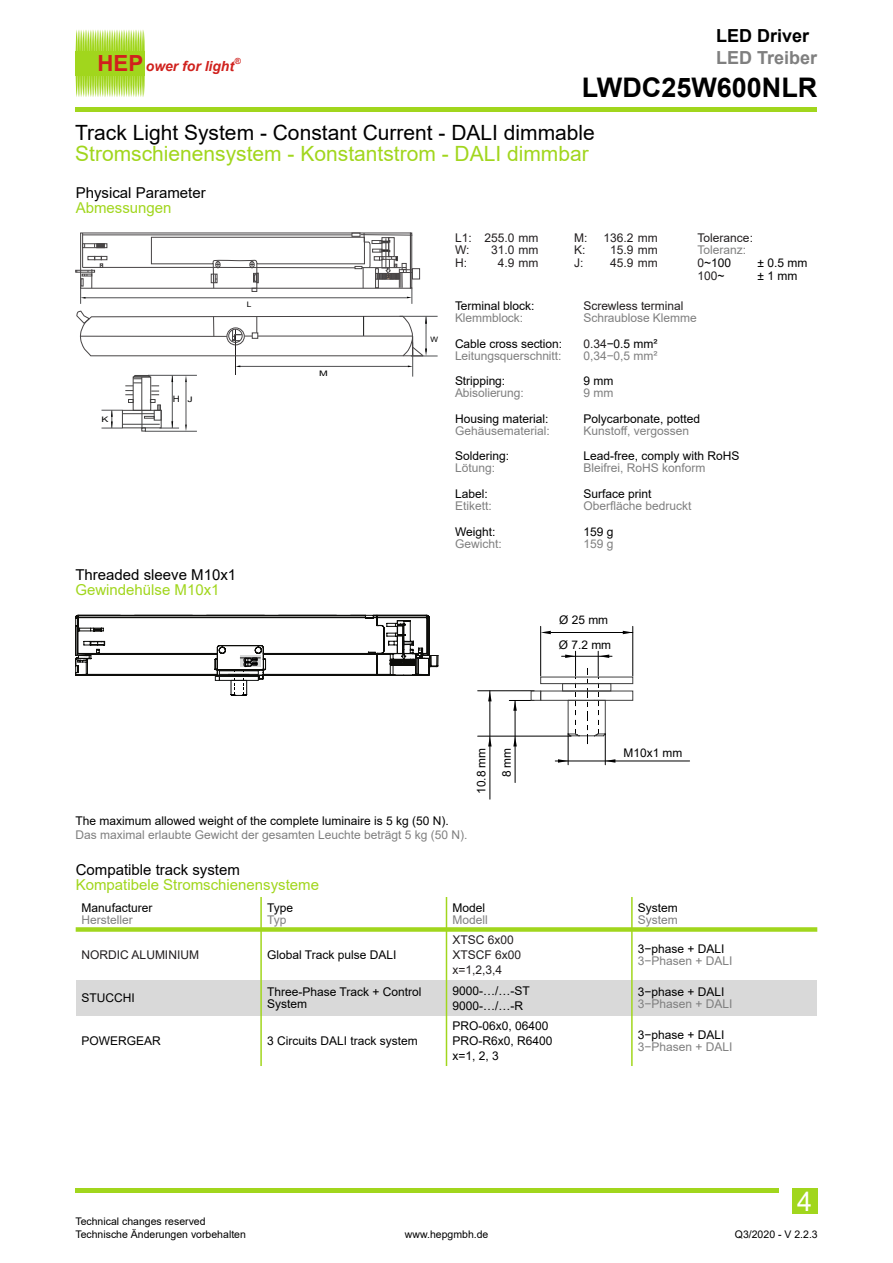
<style>
.page{position:relative;width:893px;height:1263px;background:#fff}
.page>*{position:absolute;margin:0;border:0;box-sizing:border-box;transform-origin:0 0}
.t1{font:700 27px "Arial";color:#000}
.t2{font:26.85px "Arial";color:#fff}
.t3{font:21px "Arial";color:#000}
.t4{font:21px "Arial";color:#a1d61d}
.t5{font:700 18px "Arial";color:#7f7f7f}
.t6{font:700 18px "Arial";color:#000}
.t7{font:15px "Arial";color:#a1d61d}
.t8{font:15px "Arial";color:#000}
.t9{font:italic 700 13.95px "Arial";color:#d0211d}
.t10{font:12px/15px "Arial";color:#000}
.t11{font:12px/12px "Arial";color:#7f7f7f}
.t12{font:12px/15px "Arial";color:#231f20}
.t13{font:11.85px/24.9px "Arial";color:#000}
.t14{font:10.5px/12.6px "Arial";color:#000}
.t15{font:700 8.4px "Arial";color:#d0211d}
.t16{font:7.65px "Arial";color:#000;scale:1.38 1}
.t17{font:7.65px "Arial";color:#000;scale:1.1 1}
.s1{font-style:normal;font-size:22.2px}
.s2{color:#231f20}
.s3{color:#000}
.s4{color:#808080}
</style>
<div class="page">
<div style="left:792px;top:1189px;width:25px;height:25px;background:#a1d61d"></div>
<hr style="left:76px;top:108px;width:741px;height:4px;background:#a1d61d">
<hr style="left:76px;top:1189px;width:703px;height:4px;background:#a1d61d">
<svg style="left:76px;top:30px;width:69px;height:21px"></svg>
<svg style="left:76px;top:75px;width:69px;height:22px"></svg>
<div style="left:76px;top:51px;width:69px;height:24px;background:#a1d61d"></div>
<div style="left:75px;top:270px;width:20px;height:2px;border:1px solid #474445"></div>
<hr style="left:235px;top:329px;width:1px;height:46px;background:#231f20">
<hr style="left:412px;top:336px;width:1px;height:41px;background:#4e4f51">
<hr style="left:238px;top:366px;width:170px;height:1px;background:#4e4f51">
<hr style="left:148px;top:375px;width:49px;height:1px;background:#4e4f51">
<hr style="left:186px;top:382px;width:1px;height:42px;background:#4e4f51">
<svg style="left:185px;top:375px;width:2px;height:7px"></svg>
<svg style="left:185px;top:424px;width:2px;height:7px"></svg>
<hr style="left:145px;top:431px;width:52px;height:1px;background:#4e4f51">
<svg style="left:541px;top:631px;width:10px;height:3px"></svg>
<svg style="left:623px;top:631px;width:7px;height:3px"></svg>
<hr style="left:551px;top:632px;width:82px;height:1px;background:#000">
<svg style="left:606px;top:759px;width:9px;height:4px"></svg>
<svg style="left:558px;top:759px;width:10px;height:4px"></svg>
<hr style="left:562px;top:656px;width:50px;height:1px;background:#000">
<hr style="left:605px;top:734px;width:1px;height:31px;background:#000">
<hr style="left:568px;top:734px;width:1px;height:31px;background:#000">
<hr style="left:555px;top:761px;width:135px;height:1px;background:#000">
<hr style="left:632px;top:626px;width:1px;height:50px;background:#000">
<hr style="left:540px;top:626px;width:1px;height:50px;background:#000">
<svg style="left:565px;top:651px;width:44px;height:94px"></svg>
<svg style="left:513px;top:737px;width:4px;height:9px"></svg>
<hr style="left:515px;top:700px;width:1px;height:82px;background:#000">
<svg style="left:488px;top:691px;width:4px;height:10px"></svg>
<svg style="left:488px;top:737px;width:4px;height:9px"></svg>
<hr style="left:490px;top:691px;width:1px;height:108px;background:#000">
<svg style="left:509px;top:700px;width:22px;height:11px"></svg>
<hr style="left:478px;top:690px;width:56px;height:1px;background:#000">
<hr style="left:478px;top:736px;width:93px;height:1px;background:#000">
<div style="left:540px;top:691px;width:93px;height:10px;border:1px solid #404040"></div>
<div style="left:531px;top:691px;width:10px;height:10px;border:1px solid #404040"></div>
<div style="left:540px;top:677px;width:93px;height:7px;border:1px solid #404040"></div>
<div style="left:562px;top:683px;width:49px;height:8px;border:1px solid #404040"></div>
<svg style="left:75px;top:615px;width:363px;height:81px"></svg>
<div style="left:76px;top:980px;width:370px;height:35px;background:#d9d9d9"></div>
<div style="left:446px;top:980px;width:371px;height:35px;background:#d9d9d9"></div>
<hr style="left:260px;top:897px;width:2px;height:169px;background:#a1d61d">
<hr style="left:446px;top:897px;width:1px;height:169px;background:#a1d61d">
<hr style="left:631px;top:897px;width:2px;height:169px;background:#a1d61d">
<div style="left:76px;top:927px;width:741px;height:5px;background:#a1d61d"></div>
<svg style="left:76px;top:233px;width:362px;height:124px"></svg>
<svg style="left:102px;top:375px;width:77px;height:56px"></svg>
<p class="t9" style="left:97px;top:61px;width:138px"><span class="s1">HEP</span> ower for light</p>
<p class="t15" style="left:235px;top:58px;width:8px">®</p>
<h3 class="t6" style="left:716px;top:29px;width:95px">LED Driver</h3>
<h3 class="t5" style="left:716px;top:51px;width:103px">LED Treiber</h3>
<h1 class="t1" style="left:582px;top:78px;width:237px">LWDC25W600NLR</h1>
<h3 class="t3" style="left:75px;top:124px;width:521px">Track Light System - Constant Current - DALI dimmable</h3>
<h3 class="t4" style="left:75px;top:145px;width:515px">Stromschienensystem - Konstantstrom - DALI dimmbar</h3>
<p class="t8" style="left:76px;top:187px;width:132px">Physical Parameter</p>
<p class="t7" style="left:76px;top:202px;width:97px">Abmessungen</p>
<p class="t16" style="left:102px;top:416px;width:7px">K</p>
<p class="t16" style="left:188px;top:397px;width:5px">J</p>
<p class="t17" style="left:247px;top:301px;width:6px">L</p>
<p class="t8" style="left:75px;top:569px;width:162px">Threaded sleeve M10x1</p>
<p class="t7" style="left:75px;top:584px;width:146px">Gewindehülse M10x1</p>
<p class="t16" style="left:319px;top:370px;width:8px">M</p>
<p class="t12" style="left:455px;top:231px;width:85px">L1: 255.0 mm</p>
<p class="t12" style="left:574px;top:231px;width:15px">M:</p>
<p class="t12" style="left:603px;top:231px;width:56px">136.2 mm</p>
<p class="t12" style="left:698px;top:231px;width:57px">Tolerance:</p>
<p class="t12" style="left:455px;top:244px;width:16px">W:</p>
<p class="t12" style="left:491px;top:244px;width:49px">31.0 mm</p>
<p class="t12" style="left:574px;top:244px;width:13px">K:</p>
<p class="t12" style="left:610px;top:244px;width:49px">15.9 mm</p>
<p class="t11" style="left:698px;top:244px;width:50px">Toleranz:</p>
<p class="t12" style="left:455px;top:257px;width:14px">H:</p>
<p class="t12" style="left:498px;top:257px;width:42px">4.9 mm</p>
<p class="t12" style="left:574px;top:257px;width:11px">J:</p>
<p class="t12" style="left:610px;top:257px;width:49px">45.9 mm</p>
<p class="t10" style="left:698px;top:257px;width:35px"><span class="s2">0</span>~100</p>
<p class="t10" style="left:757px;top:257px;width:51px">± 0.5 mm</p>
<p class="t12" style="left:698px;top:269px;width:29px">100<span class="s3">~</span></p>
<p class="t10" style="left:757px;top:269px;width:41px">±1mm</p>
<p class="t10" style="left:455px;top:299px;width:81px">Terminal block:</p>
<p class="t11" style="left:455px;top:313px;width:70px">Klemmblock:</p>
<p class="t12" style="left:583px;top:299px;width:101px">Screwless terminal</p>
<p class="t11" style="left:583px;top:313px;width:115px">Schraublose Klemme</p>
<p class="t10" style="left:455px;top:337px;width:109px">Cable cross section:</p>
<p class="t11" style="left:455px;top:350px;width:108px">Leitungsquerschnitt:</p>
<p class="t11" style="left:583px;top:338px;width:75px"><span class="s2">0.34</span><span class="s3">−0.5 mm²<br></span>0,34<span class="s4">−0</span>,5 mm²</p>
<p class="t10" style="left:455px;top:374px;width:52px">Stripping:</p>
<p class="t11" style="left:455px;top:388px;width:70px">Abisolierung:</p>
<p class="t10" style="left:583px;top:374px;width:31px">9 mm</p>
<p class="t11" style="left:583px;top:388px;width:31px">9 mm</p>
<p class="t10" style="left:455px;top:412px;width:95px">Housing material:</p>
<p class="t11" style="left:455px;top:426px;width:96px">Gehäusematerial:</p>
<p class="t10" style="left:583px;top:412px;width:118px">Polycarbonate, potted</p>
<p class="t11" style="left:583px;top:426px;width:107px">Kunstoff, vergossen</p>
<p class="t10" style="left:455px;top:450px;width:56px">Soldering:</p>
<p class="t11" style="left:455px;top:463px;width:42px">Lötung:</p>
<p class="t10" style="left:583px;top:450px;width:158px">Lead-free, comply with RoHS</p>
<p class="t11" style="left:583px;top:463px;width:124px">Bleifrei, RoHS konform</p>
<p class="t10" style="left:455px;top:487px;width:34px">Label:</p>
<p class="t11" style="left:455px;top:501px;width:38px">Etikett:</p>
<p class="t10" style="left:583px;top:487px;width:70px">Surface print</p>
<p class="t11" style="left:583px;top:501px;width:110px">Oberfläche bedruckt</p>
<p class="t10" style="left:455px;top:525px;width:42px">Weight:</p>
<p class="t11" style="left:455px;top:538px;width:48px">Gewicht:</p>
<p class="t10" style="left:583px;top:525px;width:32px">159 g</p>
<p class="t11" style="left:583px;top:538px;width:32px">159 g</p>
<p class="t13" style="left:470px;top:794px;width:48px;rotate:-90deg">10.8 mm</p>
<p class="t13" style="left:495px;top:777px;width:31px;rotate:-90deg">8 mm</p>
<p class="t13" style="left:559px;top:608px;width:54px">Ø 25 mm<br>Ø 7.2 mm</p>
<p class="t13" style="left:624px;top:741px;width:60px">M10x1 mm</p>
<p class="t10" style="left:75px;top:814px;width:375px">The maximum allowed weight of the complete luminaire is 5 kg (50 N).</p>
<p class="t11" style="left:75px;top:830px;width:394px">Das maximal erlaubte Gewicht der gesamten Leuchte beträgt 5 kg (50 N).</p>
<p class="t8" style="left:76px;top:864px;width:166px">Compatible track system</p>
<p class="t7" style="left:76px;top:879px;width:245px">Kompatibele Stromschienensysteme</p>
<p class="t10" style="left:82px;top:901px;width:72px">Manufacturer</p>
<p class="t11" style="left:82px;top:914px;width:53px">Hersteller</p>
<p class="t10" style="left:267px;top:901px;width:28px">Type</p>
<p class="t11" style="left:267px;top:914px;width:21px">Typ</p>
<p class="t10" style="left:452px;top:901px;width:34px">Model</p>
<p class="t11" style="left:452px;top:914px;width:37px">Modell</p>
<p class="t10" style="left:638px;top:901px;width:42px">System</p>
<p class="t11" style="left:638px;top:914px;width:42px">System</p>
<p class="t12" style="left:82px;top:948px;width:119px">NORDIC ALUMINIUM</p>
<p class="t10" style="left:267px;top:948px;width:131px">Global Track pulse DALI</p>
<p class="t12" style="left:452px;top:933px;width:70px">XTSC 6x00<br>XTSCF 6x00 x=1,2,3,4</p>
<p class="t10" style="left:638px;top:942px;width:88px">3−phase + DALI</p>
<p class="t11" style="left:638px;top:956px;width:96px">3−Phasen + DALI</p>
<p class="t10" style="left:82px;top:991px;width:55px">STUCCHI</p>
<p class="t10" style="left:267px;top:987px;width:156px;line-height:12px">Three-Phase Track + Control<br>System</p>
<p class="t10" style="left:452px;top:984px;width:79px">9000-…/…-ST<br>9000-…/…-R</p>
<p class="t10" style="left:638px;top:985px;width:88px">3−phase + DALI</p>
<p class="t11" style="left:638px;top:999px;width:96px">3−Phasen + DALI</p>
<p class="t10" style="left:82px;top:1034px;width:81px">POWERGEAR</p>
<p class="t10" style="left:267px;top:1034px;width:152px">3 Circuits DALI track system</p>
<p class="t10" style="left:452px;top:1019px;width:102px">PRO-06x0, 06400<br>PRO-R6x0, R6400 x=1, 2, 3</p>
<p class="t10" style="left:638px;top:1028px;width:88px">3−phase + DALI</p>
<p class="t11" style="left:638px;top:1042px;width:96px">3−Phasen + DALI</p>
<h2 class="t2" style="left:797px;top:1191px;width:16px">4</h2>
<p class="t14" style="left:75px;top:1216px;width:172px">Technical changes reserved<br>Technische Änderungen vorbehalten</p>
<p class="t14" style="left:405px;top:1229px;width:85px">www.hepgmbh.de</p>
<p class="t14" style="left:735px;top:1229px;width:84px">Q3/2020 - V 2.2.3</p>
</div>
